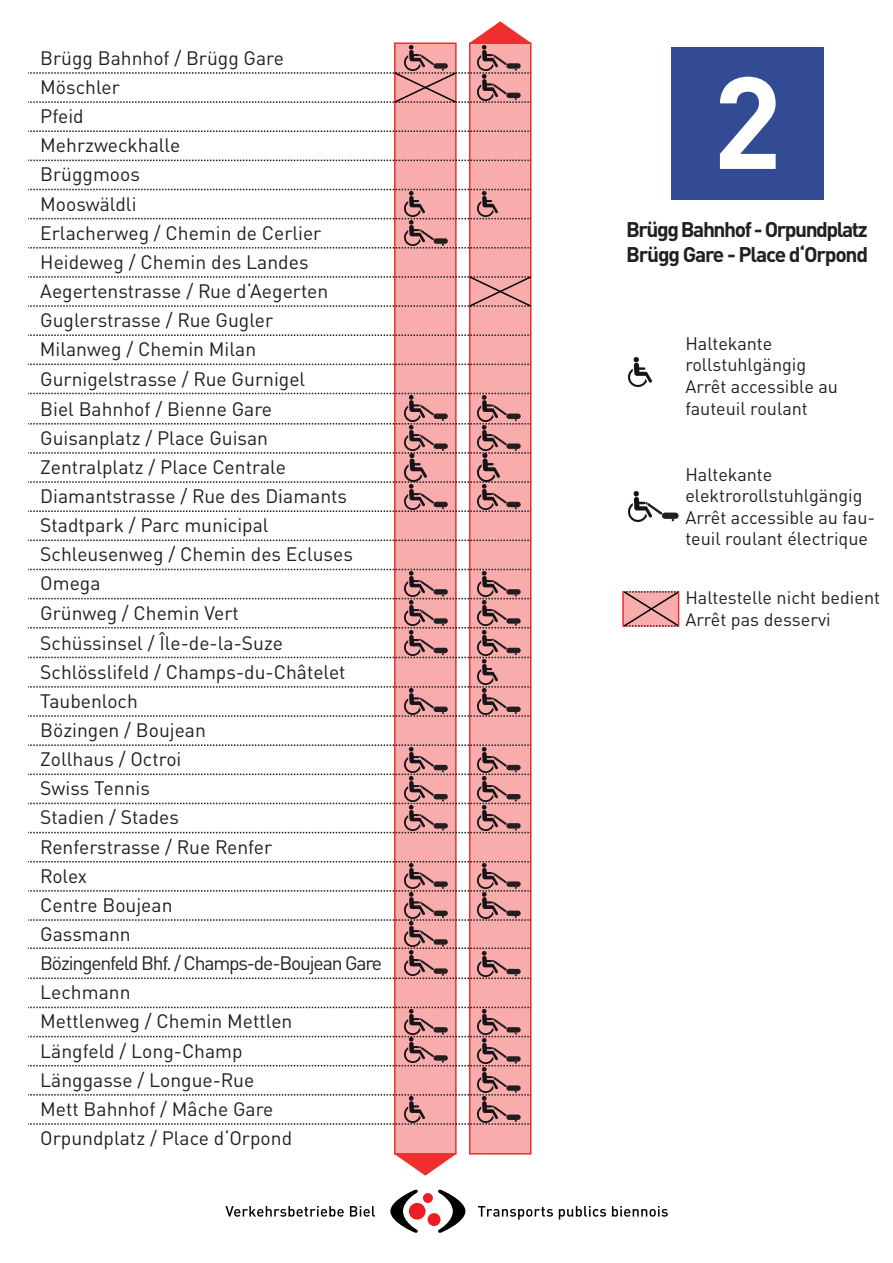
<style>
.page{position:relative;width:893px;height:1263px;background:#fff}
.page>*{position:absolute;margin:0;border:0;box-sizing:border-box;transform-origin:0 0}
.t1{font:700 128.4px "DINOT";color:#fff}
.t2{font:700 21px/25.2px "DINOT";letter-spacing:-.07em;color:#231f20}
.t3{font:19.2px/29.1px "DINOT";color:#231f20}
.t4{font:18px/21.6px "DINOT";color:#231f20}
</style>
<div class="page">
<div style="left:395px;top:43px;width:61px;height:1111px;background:#f8acab"></div>
<div style="left:394px;top:42px;width:63px;height:1112px;border:2px solid #ee2f2d"></div>
<div style="left:470px;top:43px;width:61px;height:1111px;background:#f8acab"></div>
<div style="left:469px;top:42px;width:62px;height:1112px;border:2px solid #ee2f2d"></div>
<img style="left:628px;top:357px;width:24px;height:30px">
<img style="left:405px;top:454px;width:21px;height:27px">
<img style="left:477px;top:454px;width:22px;height:27px">
<img style="left:477px;top:191px;width:21px;height:26px">
<img style="left:405px;top:191px;width:20px;height:26px">
<img style="left:408px;top:1097px;width:6px;height:8px">
<img style="left:477px;top:660px;width:21px;height:25px">
<img style="left:628px;top:492px;width:24px;height:29px">
<svg style="left:645px;top:502px;width:17px;height:13px"></svg>
<div style="left:662px;top:513px;width:17px;height:6px;background:#231f20;border-radius:3px"></div>
<svg style="left:28px;top:130px;width:503px;height:2px"></svg>
<svg style="left:28px;top:160px;width:503px;height:1px"></svg>
<svg style="left:28px;top:189px;width:503px;height:1px"></svg>
<svg style="left:28px;top:218px;width:503px;height:1px"></svg>
<svg style="left:28px;top:334px;width:503px;height:2px"></svg>
<svg style="left:28px;top:364px;width:503px;height:1px"></svg>
<svg style="left:28px;top:393px;width:503px;height:1px"></svg>
<svg style="left:28px;top:481px;width:503px;height:2px"></svg>
<svg style="left:28px;top:540px;width:503px;height:1px"></svg>
<svg style="left:28px;top:569px;width:503px;height:1px"></svg>
<svg style="left:28px;top:686px;width:503px;height:2px"></svg>
<svg style="left:28px;top:744px;width:503px;height:2px"></svg>
<svg style="left:28px;top:861px;width:503px;height:1px"></svg>
<svg style="left:28px;top:1007px;width:503px;height:1px"></svg>
<svg style="left:394px;top:1154px;width:62px;height:22px"></svg>
<svg style="left:469px;top:21px;width:62px;height:22px"></svg>
<div style="left:671px;top:47px;width:153px;height:153px;background:#334a94"></div>
<svg style="left:225px;top:1206px;width:119px;height:11px"></svg>
<svg style="left:350px;top:1206px;width:25px;height:11px"></svg>
<svg style="left:478px;top:1206px;width:75px;height:13px"></svg>
<svg style="left:559px;top:1206px;width:47px;height:13px"></svg>
<svg style="left:612px;top:1206px;width:56px;height:11px"></svg>
<svg style="left:390px;top:1189px;width:28px;height:44px"></svg>
<svg style="left:437px;top:1189px;width:28px;height:44px"></svg>
<div style="left:409px;top:1203px;width:17px;height:16px;background:#ee1d23;border-radius:50%"></div>
<div style="left:423px;top:1193px;width:10px;height:10px;background:#ee1d23;border-radius:50%"></div>
<div style="left:428px;top:1213px;width:13px;height:13px;background:#ee1d23;border-radius:50%"></div>
<img style="left:481px;top:396px;width:6px;height:8px">
<img style="left:481px;top:426px;width:6px;height:8px">
<img style="left:408px;top:396px;width:6px;height:8px">
<svg style="left:28px;top:404px;width:503px;height:20px"></svg>
<div style="left:434px;top:414px;width:14px;height:5px;background:#231f20;border-radius:3px"></div>
<img style="left:408px;top:221px;width:6px;height:8px">
<svg style="left:28px;top:229px;width:503px;height:20px"></svg>
<div style="left:434px;top:238px;width:14px;height:6px;background:#231f20;border-radius:3px"></div>
<img style="left:408px;top:426px;width:6px;height:8px">
<svg style="left:28px;top:434px;width:503px;height:20px"></svg>
<div style="left:434px;top:443px;width:14px;height:6px;background:#231f20;border-radius:3px"></div>
<img style="left:408px;top:484px;width:13px;height:9px">
<img style="left:408px;top:571px;width:6px;height:9px">
<img style="left:408px;top:776px;width:6px;height:9px">
<img style="left:408px;top:601px;width:6px;height:8px">
<img style="left:481px;top:484px;width:13px;height:9px">
<svg style="left:28px;top:493px;width:503px;height:19px"></svg>
<div style="left:506px;top:502px;width:15px;height:5px;background:#231f20;border-radius:3px"></div>
<img style="left:481px;top:571px;width:6px;height:9px">
<svg style="left:28px;top:580px;width:503px;height:19px"></svg>
<div style="left:506px;top:589px;width:15px;height:6px;background:#231f20;border-radius:3px"></div>
<img style="left:481px;top:601px;width:6px;height:8px">
<svg style="left:28px;top:609px;width:503px;height:19px"></svg>
<div style="left:506px;top:618px;width:15px;height:6px;background:#231f20;border-radius:3px"></div>
<img style="left:481px;top:630px;width:13px;height:9px">
<img style="left:481px;top:689px;width:6px;height:8px">
<img style="left:481px;top:747px;width:13px;height:9px">
<img style="left:481px;top:776px;width:6px;height:9px">
<svg style="left:28px;top:785px;width:503px;height:19px"></svg>
<div style="left:506px;top:794px;width:15px;height:5px;background:#231f20;border-radius:3px"></div>
<img style="left:408px;top:747px;width:13px;height:9px">
<svg style="left:28px;top:756px;width:503px;height:19px"></svg>
<div style="left:434px;top:765px;width:14px;height:5px;background:#231f20;border-radius:3px"></div>
<img style="left:408px;top:805px;width:6px;height:9px">
<img style="left:408px;top:864px;width:6px;height:8px">
<img style="left:408px;top:893px;width:6px;height:8px">
<img style="left:408px;top:921px;width:6px;height:9px">
<svg style="left:28px;top:930px;width:503px;height:19px"></svg>
<div style="left:434px;top:939px;width:14px;height:6px;background:#231f20;border-radius:3px"></div>
<img style="left:408px;top:951px;width:6px;height:8px">
<img style="left:408px;top:1009px;width:6px;height:9px">
<img style="left:405px;top:1037px;width:19px;height:9px">
<img style="left:481px;top:1068px;width:6px;height:8px">
<svg style="left:28px;top:1076px;width:503px;height:19px"></svg>
<div style="left:506px;top:1085px;width:15px;height:6px;background:#231f20;border-radius:3px"></div>
<img style="left:481px;top:1097px;width:6px;height:8px">
<svg style="left:28px;top:1105px;width:503px;height:20px"></svg>
<div style="left:506px;top:1114px;width:15px;height:6px;background:#231f20;border-radius:3px"></div>
<img style="left:481px;top:1038px;width:6px;height:8px">
<svg style="left:28px;top:1046px;width:503px;height:20px"></svg>
<div style="left:506px;top:1056px;width:15px;height:6px;background:#231f20;border-radius:3px"></div>
<img style="left:481px;top:1009px;width:6px;height:9px">
<svg style="left:28px;top:1018px;width:503px;height:19px"></svg>
<div style="left:506px;top:1027px;width:15px;height:5px;background:#231f20;border-radius:3px"></div>
<img style="left:481px;top:951px;width:6px;height:8px">
<svg style="left:28px;top:959px;width:503px;height:20px"></svg>
<div style="left:506px;top:969px;width:15px;height:5px;background:#231f20;border-radius:3px"></div>
<img style="left:481px;top:893px;width:6px;height:8px">
<svg style="left:28px;top:901px;width:503px;height:20px"></svg>
<div style="left:506px;top:910px;width:15px;height:6px;background:#231f20;border-radius:3px"></div>
<img style="left:481px;top:864px;width:6px;height:8px">
<svg style="left:28px;top:872px;width:503px;height:20px"></svg>
<div style="left:506px;top:881px;width:15px;height:6px;background:#231f20;border-radius:3px"></div>
<img style="left:481px;top:805px;width:6px;height:9px">
<svg style="left:28px;top:814px;width:503px;height:19px"></svg>
<div style="left:506px;top:823px;width:15px;height:5px;background:#231f20;border-radius:3px"></div>
<img style="left:408px;top:689px;width:6px;height:8px">
<svg style="left:28px;top:697px;width:503px;height:20px"></svg>
<div style="left:434px;top:707px;width:14px;height:5px;background:#231f20;border-radius:3px"></div>
<img style="left:408px;top:630px;width:13px;height:9px">
<svg style="left:28px;top:639px;width:503px;height:19px"></svg>
<div style="left:434px;top:648px;width:14px;height:5px;background:#231f20;border-radius:3px"></div>
<svg style="left:622px;top:591px;width:58px;height:36px;background:#d89392"></svg>
<svg style="left:28px;top:275px;width:504px;height:33px"></svg>
<hr style="left:678px;top:591px;width:1px;height:36px;background:#ee2f2d">
<img style="left:408px;top:46px;width:6px;height:8px">
<img style="left:481px;top:46px;width:6px;height:8px">
<svg style="left:28px;top:54px;width:503px;height:50px"></svg>
<div style="left:506px;top:63px;width:15px;height:6px;background:#231f20;border-radius:3px"></div>
<p class="t3" style="left:40px;top:42px;width:290px">Brügg Bahnhof / Brügg Gare<br>Möschler<br>Pfeid<br>Mehrzweckhalle<br>Brüggmoos<br>Mooswäldli<br>Erlacherweg / Chemin de Cerlier<br>Heideweg / Chemin des Landes<br>Aegertenstrasse / Rue d‘Aegerten<br>Guglerstrasse / Rue Gugler<br>Milanweg / Chemin Milan</p>
<p class="t3" style="left:40px;top:363px;width:314px">Gurnigelstrasse / Rue Gurnigel<br>Biel Bahnhof / Bienne Gare<br>Guisanplatz / Place Guisan<br>Zentralplatz / Place Centrale<br>Diamantstrasse / Rue des Diamants<br>Stadtpark / Parc municipal<br>Schleusenweg / Chemin des Ecluses<br>Omega<br>Grünweg / Chemin Vert</p>
<p class="t3" style="left:40px;top:656px;width:307px">Schlösslifeld / Champs-du-Châtelet</p>
<p class="t3" style="left:40px;top:627px;width:244px">Schüssinsel / Île-de-la-Suze</p>
<p class="t3" style="left:40px;top:685px;width:343px">Taubenloch<br>Bözingen / Boujean<br>Zollhaus / Octroi<br>Swiss Tennis<br>Stadien / Stades<br>Renferstrasse / Rue Renfer<br>Rolex<br>Centre Boujean<br>Gassmann<br>Bözingenfeld Bhf. / Champs-de-Boujean Gare<br>Lechmann<br>Mettlenweg / Chemin Mettlen<br>Längfeld / Long-Champ<br>Länggasse / Longue-Rue<br>Mett Bahnhof / Mâche Gare<br>Orpundplatz / Place d‘Orpond</p>
<h1 class="t1" style="left:712px;top:22px;width:71px">2</h1>
<p class="t2" style="left:626px;top:215px;width:244px">Brügg Bahnhof - Orpundplatz<br>Brügg Gare - Place d‘Orpond</p>
<p class="t4" style="left:685px;top:331px;width:154px">Haltekante rollstuhlgängig<br>Arrêt accessible au fauteuil roulant</p>
<p class="t4" style="left:685px;top:462px;width:191px">Haltekante elektrorollstuhlgängig<br>Arrêt accessible au fau&shy;teuil roulant électrique</p>
<p class="t4" style="left:685px;top:586px;width:196px">Haltestelle nicht bedient<br>Arrêt pas desservi</p>
</div>
